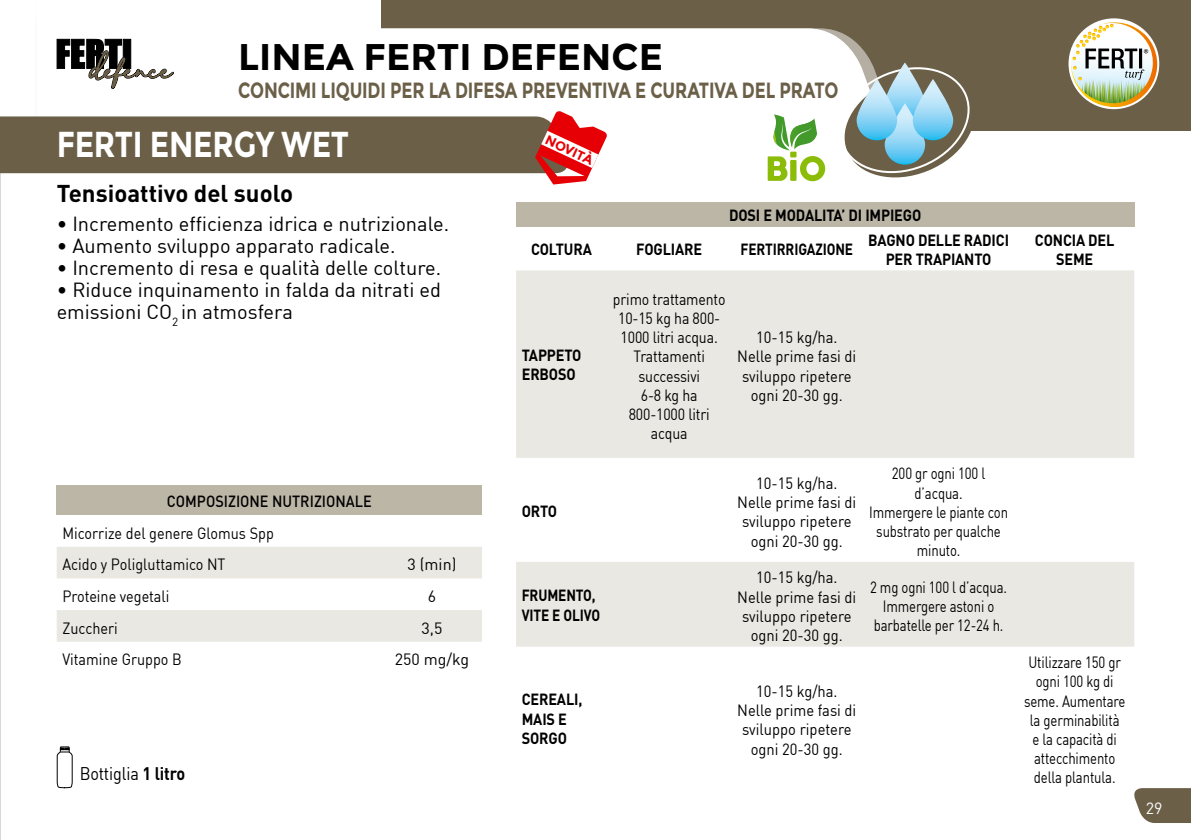
<style>
.page{position:relative;width:1191px;height:840px;background:#fff}
.page>*{position:absolute;margin:0;border:0;box-sizing:border-box;transform-origin:0 0}
.t1{font:700 37px "Montserrat";color:#000}
.t2{font:700 36px "Montserrat";letter-spacing:-.01em;color:#fff;scale:.83 1}
.t3{font:700 24px "DIN";color:#000}
.t4{font:700 22px "Montserrat";letter-spacing:-.01em;color:#6b5f48;scale:.77 1}
.t5{font:20px/22px "DIN";color:#000}
.t6{font:18px "DIN";letter-spacing:-.01em;color:#000;scale:.9 1}
.t7{font:16px/19.2px "DIN";letter-spacing:-.01em;color:#000;text-align:center;scale:.92 1}
.t8{font:16px/19.2px "DIN";letter-spacing:-.01em;color:#000;text-align:center;scale:.82 1}
.t9{font:700 16px/19.2px "DIN";letter-spacing:-.01em;color:#000;text-align:center;scale:.9 1}
.t10{font:16px/19.2px "DIN";letter-spacing:-.01em;color:#000;text-align:center;scale:.88 1}
.t11{font:16px/31.6px "DIN";letter-spacing:-.01em;color:#000;scale:.9 1}
.t12{font:700 16px/19.2px "DIN";letter-spacing:-.01em;color:#000;scale:.85 1}
.t13{font:500 16px "DIN";color:#000;scale:.9 1}
.t14{font:16px "DIN";letter-spacing:-.01em;color:#000}
.t15{font:16px "DIN";color:#fff}
.t16{font:700 13.2px "Montserrat";color:#e60005}
.s1{font-weight:700}
</style>
<div class="page">
<div style="left:382px;top:0;width:809px;height:130px;background:#6b5f48"></div>
<div style="left:381px;top:28px;width:490px;height:102px;background:#fff"></div>
<img style="left:1071px;top:20px;width:86px;height:88px">
<svg style="left:833px;top:61px;width:149px;height:117px"></svg>
<svg style="left:884px;top:62px;width:41px;height:62px"></svg>
<svg style="left:884px;top:103px;width:41px;height:61px;background:#8ad3f3"></svg>
<svg style="left:856px;top:79px;width:41px;height:61px;background:#98d0e7"></svg>
<svg style="left:912px;top:79px;width:41px;height:61px"></svg>
<svg style="left:56px;top:746px;width:17px;height:42px"></svg>
<div style="left:57px;top:485px;width:425px;height:30px;background:#bcb6a7"></div>
<svg style="left:57px;top:547px;width:425px;height:94px;fill:#eae8e2"></svg>
<div style="left:516px;top:202px;width:618px;height:24px;background:#bcb6a7"></div>
<svg style="left:516px;top:270px;width:618px;height:376px;fill:#eae8e2"></svg>
<svg style="left:1134px;top:788px;width:57px;height:34px;background:#776c57"></svg>
<svg style="left:0;top:39px;width:607px;height:145px"></svg>
<svg style="left:767px;top:114px;width:58px;height:67px"></svg>
<h1 class="t1" style="left:238px;top:35px;width:426px">LINEA FERTI DEFENCE</h1>
<h3 class="t4" style="left:238px;top:77px;width:781px">CONCIMI LIQUIDI PER LA DIFESA PREVENTIVA E CURATIVA DEL PRATO</h3>
<h2 class="t2" style="left:57px;top:123px;width:354px">FERTI ENERGY WET</h2>
<p class="t16" style="left:549px;top:132px;width:53px;rotate:25deg">NOVITÀ</p>
<h3 class="t3" style="left:57px;top:177px;width:238px">Tensioattivo del suolo</h3>
<p class="t5" style="left:57px;top:212px;width:394px">• Incremento efficienza idrica e nutrizionale.</p>
<p class="t5" style="left:57px;top:234px;width:340px">• Aumento sviluppo apparato radicale.</p>
<p class="t5" style="left:57px;top:256px;width:386px">• Incremento di resa e qualità delle colture.</p>
<p class="t5" style="left:57px;top:278px;width:386px">• Riduce inquinamento in falda da nitrati ed emissioni CO<sub>2</sub> in atmosfera</p>
<p class="t13" style="left:167px;top:491px;width:229px">COMPOSIZIONE NUTRIZIONALE</p>
<p class="t11" style="left:62px;top:516px;width:236px">Micorrize del genere Glomus Spp<br>Acido y Poligluttamico NT</p>
<p class="t14" style="left:407px;top:554px;width:50px">3 (min)</p>
<p class="t11" style="left:62px;top:580px;width:120px">Proteine vegetali</p>
<p class="t14" style="left:428px;top:586px;width:10px">6</p>
<p class="t11" style="left:62px;top:611px;width:63px">Zuccheri</p>
<p class="t14" style="left:421px;top:617px;width:22px">3,5</p>
<p class="t11" style="left:62px;top:643px;width:134px">Vitamine Gruppo B</p>
<p class="t14" style="left:395px;top:649px;width:76px">250 mg/kg</p>
<p class="t6" style="left:80px;top:762px;width:119px">Bottiglia <span class="s1">1 litro</span></p>
<p class="t9" style="left:729px;top:205px;width:215px">DOSI E MODALITA’ DI IMPIEGO</p>
<p class="t9" style="left:531px;top:239px;width:69px">COLTURA</p>
<p class="t9" style="left:636px;top:239px;width:75px">FOGLIARE</p>
<p class="t12" style="left:740px;top:239px;width:134px">FERTIRRIGAZIONE</p>
<p class="t9" style="left:868px;top:229px;width:158px">BAGNO DELLE RADICI<br>PER TRAPIANTO</p>
<p class="t9" style="left:1035px;top:229px;width:90px">CONCIA DEL<br>SEME</p>
<p class="t9" style="left:522px;top:345px;width:68px;text-align:left">TAPPETO<br>ERBOSO</p>
<p class="t9" style="left:522px;top:500px;width:41px">ORTO</p>
<p class="t12" style="left:522px;top:585px;width:94px">FRUMENTO,<br>VITE E OLIVO</p>
<p class="t10" style="left:613px;top:289px;width:129px">primo trattamento<br>10-15 kg ha 800-<br>1000 litri acqua.<br>Trattamenti successivi<br>6-8 kg ha<br>800-1000 litri acqua</p>
<p class="t7" style="left:737px;top:327px;width:131px">10-15 kg/ha.<br>Nelle prime fasi di sviluppo ripetere ogni 20-30 gg.</p>
<p class="t7" style="left:737px;top:473px;width:131px">10-15 kg/ha.<br>Nelle prime fasi di sviluppo ripetere ogni 20-30 gg.</p>
<p class="t8" style="left:869px;top:463px;width:171px">200 gr ogni 100 l d’acqua.<br>Immergere le piante con substrato per qualche minuto.</p>
<p class="t7" style="left:737px;top:567px;width:131px">10-15 kg/ha.<br>Nelle prime fasi di sviluppo ripetere ogni 20-30 gg.</p>
<p class="t8" style="left:870px;top:577px;width:168px">2 mg ogni 100 l d’acqua.<br>Immergere astoni o barbatelle per 12-24 h.</p>
<p class="t9" style="left:522px;top:688px;width:69px;text-align:left">CEREALI,<br>MAIS E<br>SORGO</p>
<p class="t7" style="left:737px;top:681px;width:131px">10-15 kg/ha.<br>Nelle prime fasi di sviluppo ripetere ogni 20-30 gg.</p>
<p class="t8" style="left:1024px;top:652px;width:125px">Utilizzare 150 gr ogni 100 kg di seme. Aumentare la germinabilità<br>e la capacità di attecchimento della plantula.</p>
<p class="t15" style="left:1146px;top:797px;width:18px">29</p>
</div>
